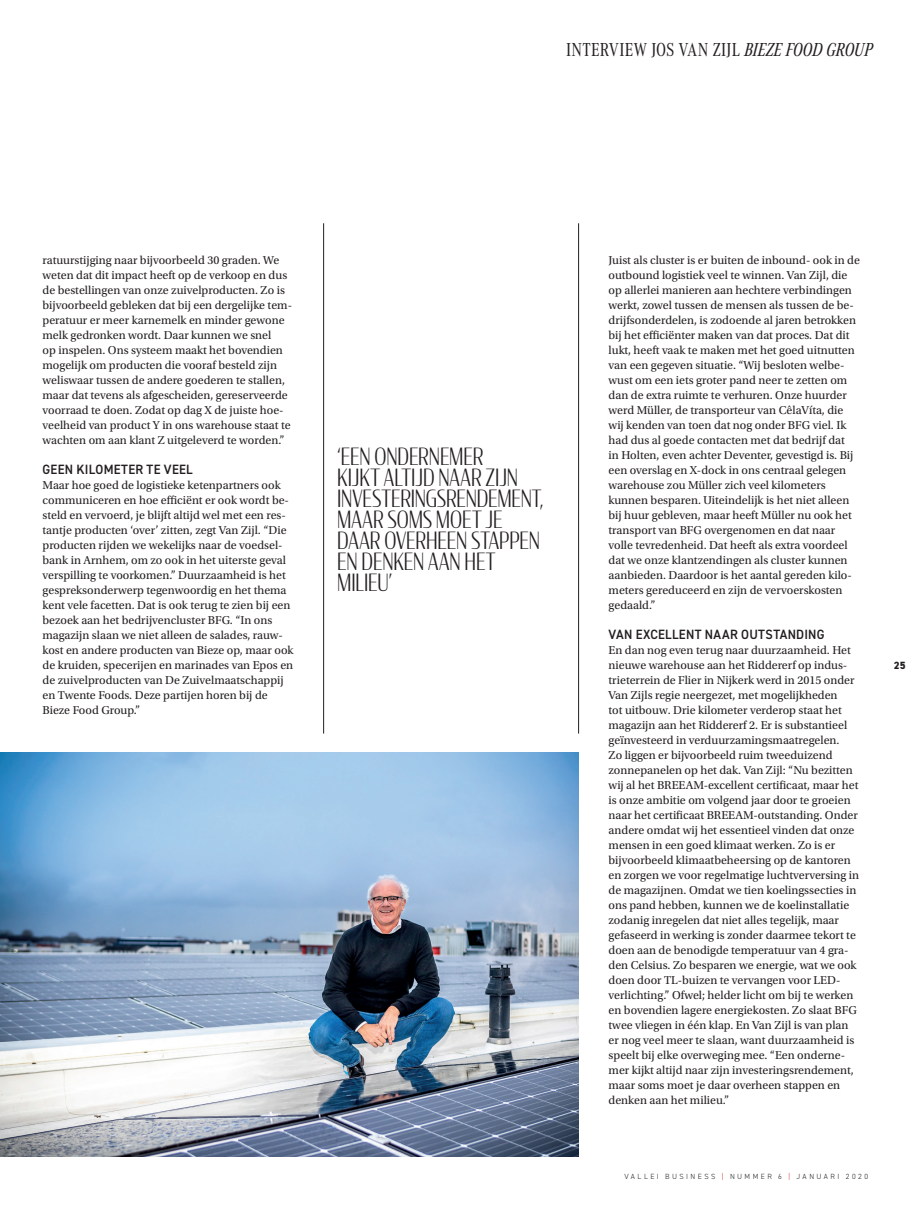
<style>
.page{position:relative;width:915px;height:1212px;background:#fff}
.page>*{position:absolute;margin:0;border:0;box-sizing:border-box;transform-origin:0 0}
.t1{font:300 23.55px/21px "Condor Cond";letter-spacing:-.005em;color:#231f20;scale:.95 1}
.t2{font:19.5px "Corporate A Cond Pro";letter-spacing:.01em;color:#231f20}
.t3{font:600 13.5px "DIN2014";letter-spacing:.02em;color:#231f20;scale:.95 1}
.t4{font:12px/15px "Utopia Std";color:#231f20}
.t5{font:800 10.5px "DIN2014";color:#231f20}
.t6{font:300 7.5px "DIN2014";letter-spacing:.325em;color:#231f20}
.s1{font-style:italic}
.s2{color:#d81c23}
</style>
<div class="page">
<img style="left:0;top:753px;width:578px;height:404px">
<hr style="left:323px;top:223px;width:1px;height:510px;background:#231f20">
<hr style="left:578px;top:223px;width:1px;height:510px;background:#231f20">
<h2 class="t2" style="left:566px;top:36px;width:307px">INTERVIEW JOS VAN ZIJL <span class="s1">BIEZE FOOD GROUP</span></h2>
<p class="t4" style="left:43px;top:253px;width:251px">ratuurstijging naar bijvoorbeeld 30 graden. We weten dat dit impact heeft op de verkoop en dus de bestellingen van onze zuivelproducten. Zo is bijvoorbeeld gebleken dat bij een dergelijke tem&shy;peratuur er meer karnemelk en minder gewone melk gedronken wordt. Daar kunnen we snel<br>op inspelen. Ons systeem maakt het bovendien mogelijk om producten die vooraf besteld zijn weliswaar tussen de andere goederen te stallen, maar dat tevens als afgescheiden, gereserveerde voorraad te doen. Zodat op dag X de juiste hoe&shy;veelheid van product Y in ons warehouse staat te wachten om aan klant Z uitgeleverd te worden.”</p>
<p class="t3" style="left:43px;top:460px;width:159px">GEEN KILOMETER TE VEEL</p>
<p class="t4" style="left:43px;top:478px;width:252px">Maar hoe goed de logistieke ketenpartners ook communiceren en hoe efficiënt er ook wordt be&shy;steld en vervoerd, je blijft altijd wel met een res&shy;tantje producten ‘over’ zitten, zegt Van Zijl. “Die producten rijden we wekelijks naar de voedsel&shy;bank in Arnhem, om zo ook in het uiterste geval verspilling te voorkomen.” Duurzaamheid is het gespreksonderwerp tegenwoordig en het thema kent vele facetten. Dat is ook terug te zien bij een bezoek aan het bedrijvencluster BFG. “In ons magazijn slaan we niet alleen de salades, rauw&shy;kost en andere producten van Bieze op, maar ook de kruiden, specerijen en marinades van Epos en de zuivelproducten van De Zuivelmaatschappij en Twente Foods. Deze partijen horen bij de Bieze Food Group.”</p>
<h1 class="t1" style="left:337px;top:445px;width:219px">‘EEN ONDERNEMER<br>KIJKT ALTIJD NAAR ZIJN<br>INVESTERINGSRENDEMENT,<br>MAAR SOMS MOET JE<br>DAAR OVERHEEN STAPPEN<br>EN DENKEN AAN HET<br>MILIEU’</h1>
<p class="t4" style="left:608px;top:253px;width:253px">Juist als cluster is er buiten de inbound- ook in de outbound logistiek veel te winnen. Van Zijl, die op allerlei manieren aan hechtere verbindingen werkt, zowel tussen de mensen als tussen de be&shy;drijfsonderdelen, is zodoende al jaren betrokken bij het efficiënter maken van dat proces. Dat dit lukt, heeft vaak te maken met het goed uitnutten van een gegeven situatie. “Wij besloten welbe&shy;wust om een iets groter pand neer te zetten om dan de extra ruimte te verhuren. Onze huurder werd Müller, de transporteur van CêlaVíta, die wij kenden van toen dat nog onder BFG viel. Ik had dus al goede contacten met dat bedrijf dat<br>in Holten, even achter Deventer, gevestigd is. Bij een overslag en X-dock in ons centraal gelegen warehouse zou Müller zich veel kilometers kunnen besparen. Uiteindelijk is het niet alleen bij huur gebleven, maar heeft Müller nu ook het transport van BFG overgenomen en dat naar volle tevredenheid. Dat heeft als extra voordeel dat we onze klantzendingen als cluster kunnen aanbieden. Daardoor is het aantal gereden kilo&shy;meters gereduceerd en zijn de vervoerskosten gedaald.”</p>
<p class="t3" style="left:608px;top:625px;width:229px">VAN EXCELLENT NAAR OUTSTANDING</p>
<p class="t4" style="left:608px;top:643px;width:252px">En dan nog even terug naar duurzaamheid. Het nieuwe warehouse aan het Riddererf op indus&shy;trieterrein de Flier in Nijkerk werd in 2015 onder Van Zijls regie neergezet, met mogelijkheden<br>tot uitbouw. Drie kilometer verderop staat het magazijn aan het Riddererf 2. Er is substantieel geïnvesteerd in verduurzamingsmaatregelen.<br>Zo liggen er bijvoorbeeld ruim tweeduizend zonnepanelen op het dak. Van Zijl: “Nu bezitten wij al het BREEAM-excellent certificaat, maar het is onze ambitie om volgend jaar door te groeien naar het certificaat BREEAM-outstanding. Onder andere omdat wij het essentieel vinden dat onze mensen in een goed klimaat werken. Zo is er bijvoorbeeld klimaatbeheersing op de kantoren en zorgen we voor regelmatige luchtverversing in de magazijnen. Omdat we tien koelingssecties in ons pand hebben, kunnen we de koelinstallatie zodanig inregelen dat niet alles tegelijk, maar gefaseerd in werking is zonder daarmee tekort te doen aan de benodigde temperatuur van 4 gra&shy;den Celsius. Zo besparen we energie, wat we ook doen door TL-buizen te vervangen voor LED&shy;verlichting.” Ofwel; helder licht om bij te werken en bovendien lagere energiekosten. Zo slaat BFG twee vliegen in één klap. En Van Zijl is van plan er nog veel meer te slaan, want duurzaamheid is speelt bij elke overweging mee. “Een onderne&shy;mer kijkt altijd naar zijn investeringsrendement, maar soms moet je daar overheen stappen en denken aan het milieu.”</p>
<p class="t5" style="left:893px;top:658px;width:13px">25</p>
<p class="t6" style="left:624px;top:1172px;width:245px">VALLEI BUSINESS <span class="s2">|</span> NUMMER 6 <span class="s2">|</span> JANUARI 2020</p>
</div>
